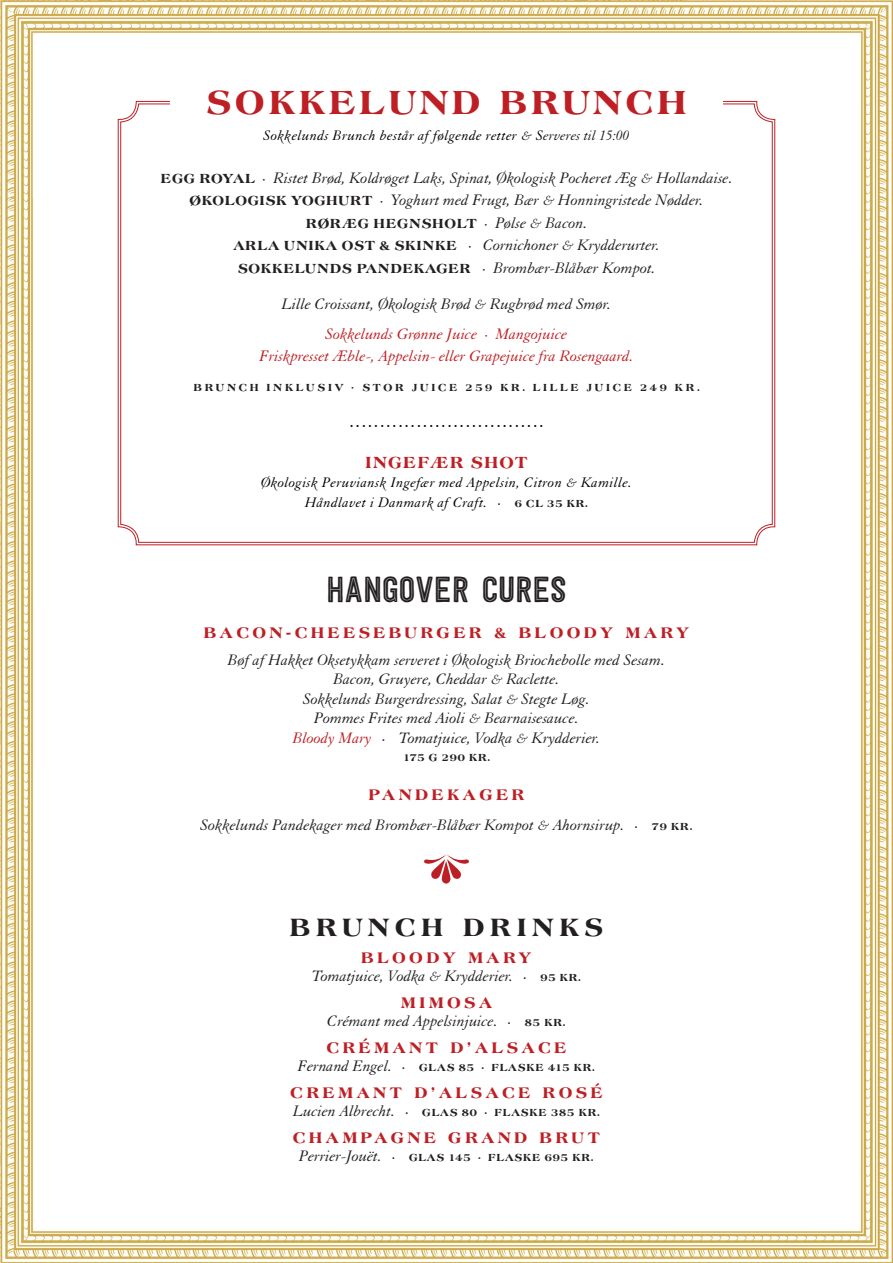
<style>
.page{position:relative;width:893px;height:1263px;background:#fff}
.page>*{position:absolute;margin:0;border:0;box-sizing:border-box;transform-origin:0 0}
.t1{font:800 36px "Americana";letter-spacing:.1em;color:#be1f24}
.t2{font:36px "Festivo LC Inline";color:#231f20}
.t3{font:800 27px "Americana";letter-spacing:.2em;color:#231f20}
.t4{font:italic 16.5px/19.5px "Granjon LT Std";color:#231f20;text-align:center}
.t5{font:800 16.5px "Americana";letter-spacing:.2em;color:#be1f24}
.t6{font:italic 16.5px/22.5px "Granjon LT Std";color:#be1f24;text-align:center}
.t7{font:700 16.5px "Americana Becker Ext";letter-spacing:.025em;color:#be1f24}
.t8{font:italic 15px/19.5px "Granjon LT Std";letter-spacing:.025em;color:#000}
.t9{font:700 13.5px "Americana Becker Ext";color:#231f20}
.t10{font:700 12px "Americana Becker Ext";color:#000}
.t11{font:700 10.5px "Americana Becker Ext";letter-spacing:.025em;color:#231f20}
.t12{font:700 10.5px "Americana Becker Ext";letter-spacing:.2em;color:#231f20}
.s1{color:#231f20}
.s2{font-family:"Americana Becker Ext";font-weight:700;font-style:normal;font-size:13.5px}
.s3{font-family:"Granjon LT Std";font-weight:400;font-style:italic;font-size:16.5px}
.s4{font-family:"Americana Becker Ext";font-weight:700;font-style:normal;font-size:10.5px;color:#231f20}
.s5{color:#be1f24}
.s6{font-family:"Americana Becker Ext";font-weight:700;font-style:normal;font-size:10.5px}
</style>
<div class="page">
<img style="left:0;top:0;width:893px;height:1263px">
<svg style="left:118px;top:101px;width:657px;height:444px"></svg>
<svg style="left:423px;top:854px;width:47px;height:29px"></svg>
<div style="left:170px;top:88px;width:553px;height:41px;background:#fff"></div>
<h1 class="t1" style="left:206px;top:88px;width:481px">SOKKELUND BRUNCH</h1>
<p class="t8" style="left:264px;top:126px;width:367px">Sokkelunds Brunch består af følgende retter &amp; S<span class="s1">erveres til 15:00</span></p>
<p class="t4" style="left:160px;top:167px;width:574px;line-height:22.5px"><span class="s2">EGG ROYAL</span> · Ristet Brød, Koldrøget Laks, Spinat, Økologisk Pocheret Æg &amp; Hollandaise.<br><span class="s2">ØKOLOGISK YOGHURT</span> · Yoghurt med Frugt, Bær &amp; Honningristede Nødder.</p>
<p class="t9" style="left:306px;top:215px;width:283px">RØRÆG HEGNSHOLT <span class="s3">· Pølse &amp; Bacon.</span></p>
<p class="t4" style="left:233px;top:234px;width:428px;line-height:22.5px;text-align:left"><span class="s2">ARLA UNIKA OST &amp; SKINKE</span> · Cornichoner &amp; Krydderurter.<br><span class="s2">SOKKELUNDS PANDEKAGER</span> · Brombær-Blåbær Kompot.</p>
<p class="t4" style="left:282px;top:294px;width:331px">Lille Croissant, Økologisk Brød &amp; Rugbrød med Smør.</p>
<p class="t6" style="left:260px;top:323px;width:375px">Sokkelunds Grønne Juice · Mangojuice<br>Friskpresset Æble-, Appelsin- eller Grapejuice fra Rosengaard.</p>
<p class="t12" style="left:193px;top:381px;width:508px">BRUNCH INKLUSIV <span class="s3">·</span> STOR JUICE 259 KR. LILLE JUICE 249 KR.</p>
<p class="t10" style="left:350px;top:416px;width:194px">................................</p>
<p class="t7" style="left:365px;top:453px;width:165px">INGEFÆR SHOT</p>
<p class="t8" style="left:305px;top:473px;width:328px;text-indent:-44px">Økologisk Peruviansk Ingefær med Appelsin, Citron &amp; Kamille.<br>Håndlavet i Danmark af Craft. <span class="s4">·</span></p>
<p class="t11" style="left:514px;top:497px;width:75px">6 CL 35 KR.</p>
<h1 class="t2" style="left:326px;top:568px;width:242px">HANGOVER CURES</h1>
<p class="t5" style="left:204px;top:626px;width:487px">BACON-CHEESEBURGER &amp; BLOODY MARY</p>
<p class="t4" style="left:228px;top:650px;width:439px">Bøf af Hakket Oksetykkam serveret i Økologisk Briochebolle med Sesam.<br>Bacon, Gruyere, Cheddar &amp; Raclette.<br>Sokkelunds Burgerdressing, Salat &amp; Stegte Løg.<br>Pommes Frites med Aioli &amp; Bearnaisesauce.<br><span class="s5">Bloody Mary</span> <span class="s6">·</span> Tomatjuice, Vodka &amp; Krydderier.</p>
<p class="t11" style="left:403px;top:751px;width:89px">175 G 290 KR.</p>
<p class="t5" style="left:368px;top:788px;width:157px">PANDEKAGER</p>
<p class="t4" style="left:201px;top:816px;width:438px">Sokkelunds Pandekager med Brombær-Blåbær Kompot &amp; Ahornsirup. <span class="s6">·</span></p>
<p class="t11" style="left:651px;top:821px;width:42px">79 KR.</p>
<h2 class="t3" style="left:290px;top:916px;width:315px">BRUNCH DRINKS</h2>
<p class="t5" style="left:361px;top:950px;width:172px">BLOODY MARY</p>
<p class="t4" style="left:312px;top:966px;width:216px">Tomatjuice, Vodka &amp; Krydderier. <span class="s6">·</span></p>
<p class="t11" style="left:540px;top:971px;width:42px">95 KR.</p>
<p class="t5" style="left:401px;top:995px;width:93px">MIMOSA</p>
<p class="t4" style="left:327px;top:1011px;width:185px">Crémant med Appelsinjuice. <span class="s6">·</span></p>
<p class="t11" style="left:525px;top:1016px;width:42px">85 KR.</p>
<p class="t5" style="left:326px;top:1040px;width:242px">CRÉMANT D’ALSACE</p>
<p class="t4" style="left:298px;top:1056px;width:109px">Fernand Engel. <span class="s6">·</span></p>
<p class="t11" style="left:419px;top:1061px;width:177px">GLAS 85 · FLASKE 415 KR.</p>
<p class="t5" style="left:290px;top:1085px;width:314px">CREMANT D’ALSACE ROSÉ</p>
<p class="t4" style="left:293px;top:1101px;width:116px">Lucien Albrecht. <span class="s6">·</span></p>
<p class="t11" style="left:422px;top:1106px;width:179px">GLAS 80 · FLASKE 385 KR.</p>
<p class="t5" style="left:293px;top:1130px;width:309px">CHAMPAGNE GRAND BRUT</p>
<p class="t4" style="left:299px;top:1146px;width:97px">Perrier-Jouët. <span class="s6">·</span></p>
<p class="t11" style="left:409px;top:1151px;width:186px">GLAS 145 · FLASKE 695 KR.</p>
</div>
